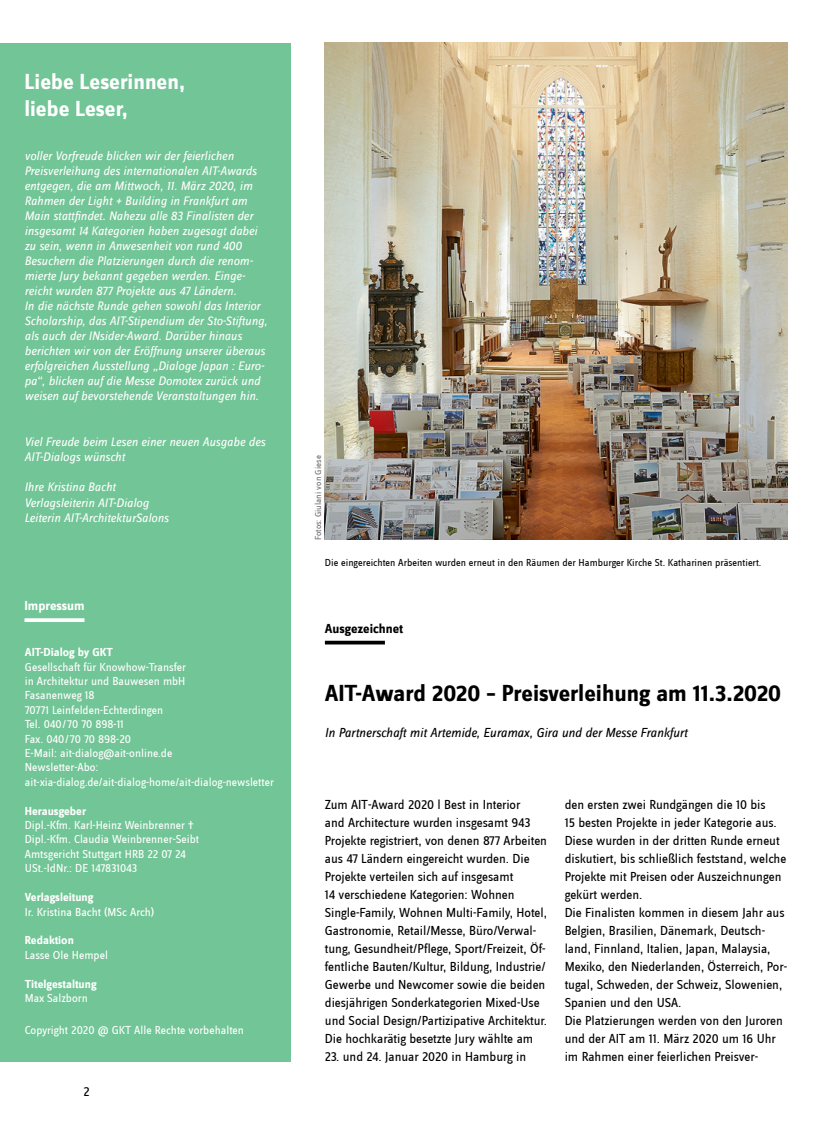
<style>
.page{position:relative;width:830px;height:1127px;background:#fff}
.page>*{position:absolute;margin:0;border:0;box-sizing:border-box;transform-origin:0 0}
.t1{font:700 24px "Zine Sans Dis";color:#000}
.t2{font:700 22.5px/27px "Zine Sans Dis";color:#fff}
.t3{font:13.5px/18px "Zine Sans Dis";letter-spacing:-.005em;color:#000}
.t4{font:italic 13.5px "Zine Sans Dis";letter-spacing:-.005em;color:#000}
.t5{font:700 13.5px "Zine Sans Dis";color:#000}
.t6{font:700 13.5px "Zine Sans Dis";color:#fff}
.t7{font:italic 12.75px/15px "Zine Sans Dis";color:#fff}
.t8{font:12px/14.4px "Zine Sans Dis";color:#fff}
.t9{font:700 12px "Zine Sans Dis";color:#fff}
.t10{font:10.5px "Zine Sans Dis";color:#000}
.t11{font:9px "Zine Sans Dis";color:#6d6e71}
</style>
<div class="page">
<hr style="left:325px;top:641px;width:60px;height:3px;background:#000">
<div style="left:0;top:43px;width:291px;height:1018px;background:#72c596"></div>
<svg style="left:24px;top:618px;width:60px;height:4px"></svg>
<img style="left:325px;top:43px;width:462px;height:497px">
<h2 class="t2" style="left:24px;top:69px;width:162px">Liebe Leserinnen, liebe Leser,</h2>
<p class="t7" style="left:24px;top:149px;width:244px">voller Vorfreude blicken wir der feierlichen Preisverleihung des internationalen AIT-Awards entgegen, die am Mittwoch, 11. März 2020, im Rahmen der Light + Building in Frankfurt am Main stattfindet. Nahezu alle 83 Finalisten der insgesamt 14 Kategorien haben zugesagt dabei zu sein, wenn in Anwesenheit von rund 400<br>Besuchern die Platzierungen durch die renom&shy;mierte Jury bekannt gegeben werden. Einge&shy;reicht wurden 877 Projekte aus 47 Ländern.<br>In die nächste Runde gehen sowohl das Interior Scholarship, das AIT-Stipendium der Sto-Stiftung, als auch der INsider-Award. Darüber hinaus berichten wir von der Eröffnung unserer überaus erfolgreichen Ausstellung „Dialoge Japan : Euro&shy;pa“, blicken auf die Messe Domotex zurück und weisen auf bevorstehende Veranstaltungen hin.</p>
<p class="t7" style="left:24px;top:434px;width:242px">Viel Freude beim Lesen einer neuen Ausgabe des<br>AIT-Dialogs wünscht</p>
<p class="t7" style="left:24px;top:480px;width:146px">Ihre Kristina Bacht<br>Verlagsleiterin AIT-Dialog<br>Leiterin AIT-ArchitekturSalons</p>
<p class="t6" style="left:24px;top:598px;width:62px">Impressum</p>
<p class="t9" style="left:25px;top:646px;width:89px">AIT-Dialog by GKT</p>
<p class="t8" style="left:25px;top:660px;width:250px">Gesellschaft für Knowhow-Transfer<br>in Architektur und Bauwesen mbH<br>Fasanenweg 18<br>70771 Leinfelden-Echterdingen<br>Tel. 040/70 70 898-11<br>Fax. 040/70 70 898-20<br>E-Mail: ait-dialog@ait-online.de<br>Newsletter-Abo: ait-xia-dialog.de/ait-dialog-home/ait-dialog-newsletter</p>
<p class="t9" style="left:25px;top:804px;width:63px">Herausgeber</p>
<p class="t8" style="left:25px;top:818px;width:176px">Dipl.-Kfm. Karl-Heinz Weinbrenner † Dipl.-Kfm. Claudia Weinbrenner-Seibt Amtsgericht Stuttgart HRB 22 07 24<br>USt.-IdNr.: DE 147831043</p>
<p class="t9" style="left:25px;top:891px;width:70px">Verlagsleitung</p>
<p class="t8" style="left:25px;top:905px;width:131px">Ir. Kristina Bacht (MSc Arch)</p>
<p class="t9" style="left:25px;top:934px;width:50px">Redaktion</p>
<p class="t8" style="left:25px;top:948px;width:85px">Lasse Ole Hempel</p>
<p class="t9" style="left:25px;top:977px;width:73px">Titelgestaltung</p>
<p class="t8" style="left:25px;top:991px;width:64px">Max Salzborn</p>
<p class="t8" style="left:25px;top:1023px;width:220px">Copyright 2020 @ GKT Alle Rechte vorbehalten</p>
<p class="t3" style="left:83px;top:1082px;width:8px">2</p>
<p class="t11" style="left:314px;top:540px;width:86px;rotate:-90deg">Fotos: Giulani von Giese</p>
<p class="t10" style="left:325px;top:557px;width:438px">Die eingereichten Arbeiten wurden erneut in den Räumen der Hamburger Kirche St. Katharinen präsentiert.</p>
<p class="t5" style="left:325px;top:622px;width:80px">Ausgezeichnet</p>
<h1 class="t1" style="left:325px;top:681px;width:457px">AIT-Award 2020 – Preisverleihung am 11.3.2020</h1>
<p class="t4" style="left:325px;top:726px;width:364px">In Partnerschaft mit Artemide, Euramax, Gira und der Messe Frankfurt</p>
<p class="t3" style="left:325px;top:796px;width:224px">Zum AIT-Award 2020 l Best in Interior<br>and Architecture wurden insgesamt 943<br>Projekte registriert, von denen 877 Arbeiten aus 47 Ländern eingereicht wurden. Die Projekte verteilen sich auf insgesamt<br>14 verschiedene Kategorien: Wohnen Single-Family, Wohnen Multi-Family, Hotel, Gastronomie, Retail/Messe, Büro/Verwal&shy;tung, Gesundheit/Pflege, Sport/Freizeit, Öf&shy;fentliche Bauten/Kultur, Bildung, Industrie/ Gewerbe und Newcomer sowie die beiden diesjährigen Sonderkategorien Mixed-Use und Social Design/Partizipative Architektur.<br>Die hochkarätig besetzte Jury wählte am</p>
<p class="t3" style="left:325px;top:1048px;width:203px">23. und 24. Januar 2020 in Hamburg in</p>
<p class="t3" style="left:564px;top:796px;width:224px">den ersten zwei Rundgängen die 10 bis<br>15 besten Projekte in jeder Kategorie aus.<br>Diese wurden in der dritten Runde erneut diskutiert, bis schließlich feststand, welche Projekte mit Preisen oder Auszeichnungen gekürt werden.<br>Die Finalisten kommen in diesem Jahr aus Belgien, Brasilien, Dänemark, Deutsch&shy;land, Finnland, Italien, Japan, Malaysia, Mexiko, den Niederlanden, Österreich, Por&shy;tugal, Schweden, der Schweiz, Slowenien, Spanien und den USA.<br>Die Platzierungen werden von den Juroren und der AIT am 11. März 2020 um 16 Uhr im Rahmen einer feierlichen Preisver-</p>
</div>
